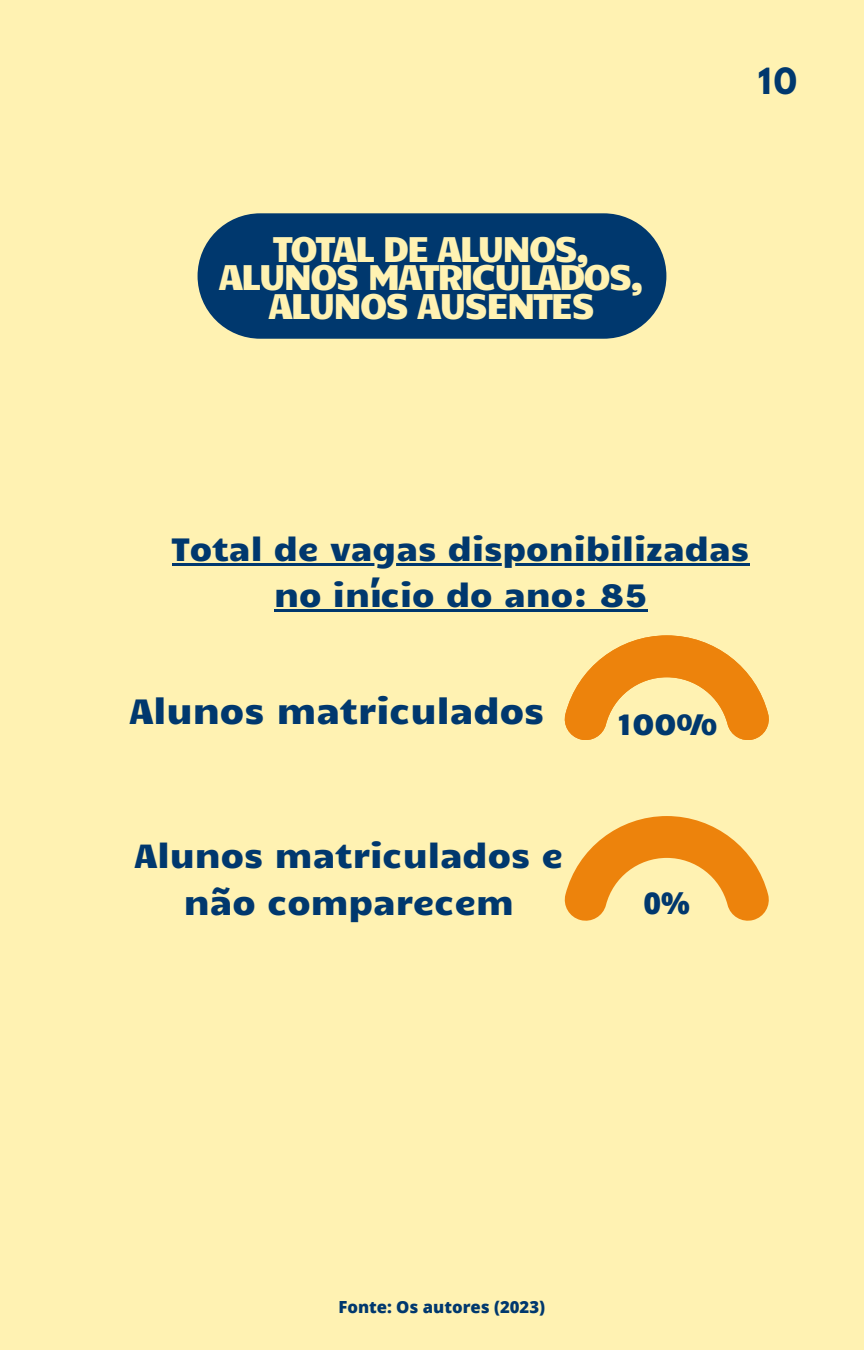
<style>
.page{position:relative;width:864px;height:1350px;background:#fff2b2}
.page>*{position:absolute;margin:0;border:0;box-sizing:border-box;transform-origin:0 0}
.t1{font:36px "Candal";letter-spacing:-.07em;color:#fff2b2}
.t2{font:35.55px "Candal";color:#00386e}
.t3{font:33.98px/47.5px "Candal";color:#00386e;text-align:center}
.t4{font:32.62px/45.4px "Candal";color:#00386e;text-align:center}
.t5{font:700 31.95px "League Spartan";color:#00386e}
.t6{font:800 30.38px "Open Sans";color:#00386e}
.t7{font:29.7px "Candal";color:#00386e}
.t8{font:800 16.65px "Open Sans";color:#00386e}
</style>
<div class="page">
<svg style="left:564px;top:635px;width:205px;height:105px"></svg>
<svg style="left:564px;top:816px;width:205px;height:105px"></svg>
<div style="left:198px;top:213px;width:468px;height:126px;background:#00386e;border-radius:63px"></div>
<hr style="left:172px;top:563px;width:577px;height:3px;background:#00386e">
<hr style="left:274px;top:609px;width:373px;height:3px;background:#00386e">
<p class="t1" style="left:273px;top:223px;width:319px">TOTAL DE ALUNOS,</p>
<p class="t1" style="left:219px;top:251px;width:428px">ALUNOS MATRICULADOS,</p>
<p class="t1" style="left:268px;top:280px;width:329px">ALUNOS AUSENTES</p>
<p class="t5" style="left:758px;top:65px;width:40px">10</p>
<p class="t4" style="left:172px;top:524px;width:579px">Total de vagas disponibilizadas no início do ano: 85</p>
<p class="t2" style="left:129px;top:686px;width:416px">Alunos matriculados</p>
<p class="t3" style="left:134px;top:829px;width:431px">Alunos matriculados e não comparecem</p>
<p class="t7" style="left:616px;top:703px;width:102px">100%</p>
<p class="t6" style="left:644px;top:882px;width:48px">0%</p>
<p class="t8" style="left:338px;top:1295px;width:208px">Fonte: Os autores (2023)</p>
</div>
